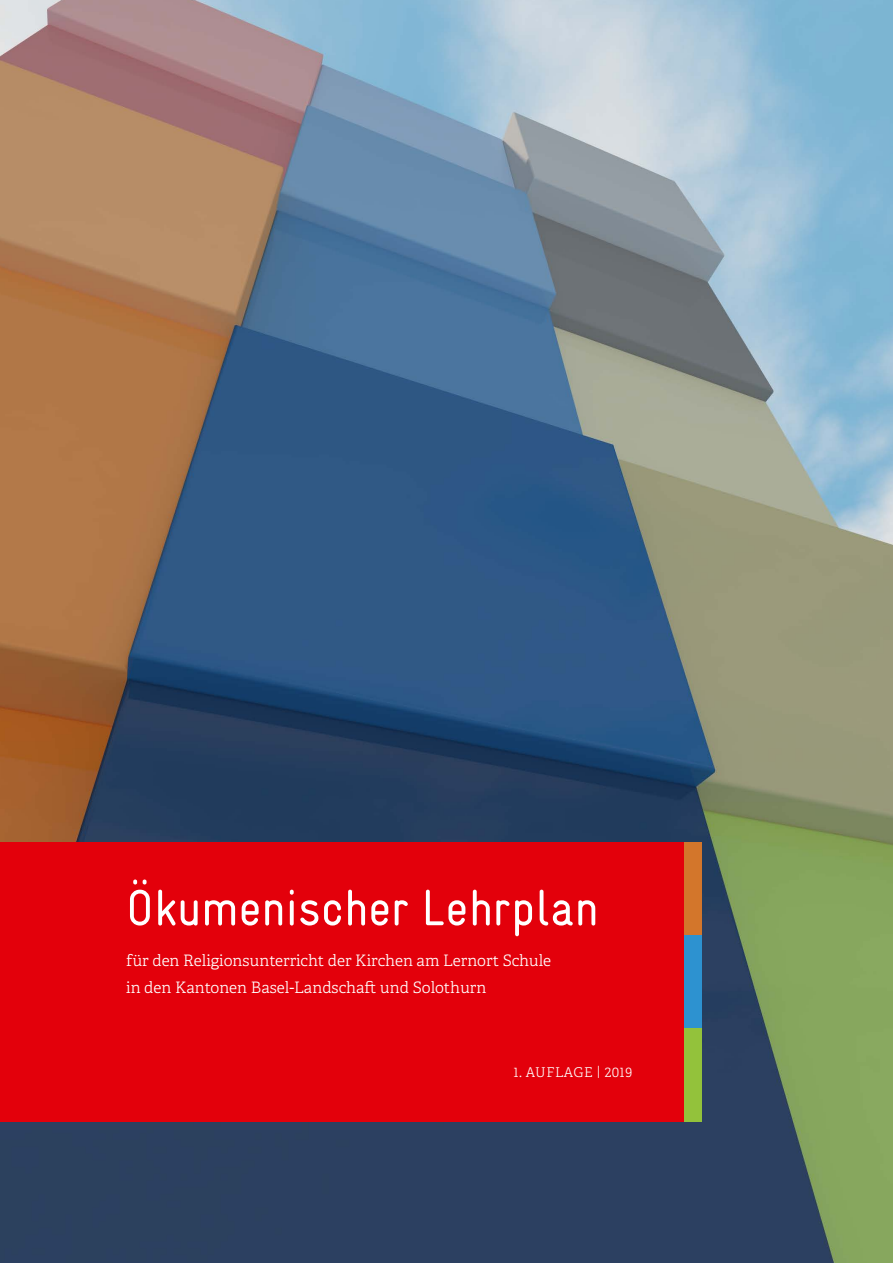
<style>
.page{position:relative;width:893px;height:1263px;background:#fff}
.page>*{position:absolute;margin:0;border:0;box-sizing:border-box;transform-origin:0 0}
.t1{font:51px "Gravur Condensed";color:#fff}
.t2{font:300 15.75px/27.6px "Adelle";color:#fff}
.t3{font:300 13.5px "Adelle";letter-spacing:.04em;color:#fff}
</style>
<div class="page">
<img style="left:0;top:0;width:893px;height:1263px">
<div style="left:0;top:842px;width:685px;height:279px;background:#e3000b"></div>
<div style="left:685px;top:842px;width:17px;height:93px;background:#d3762b"></div>
<div style="left:685px;top:935px;width:17px;height:93px;background:#2d92d0"></div>
<div style="left:685px;top:1028px;width:17px;height:93px;background:#93c23b"></div>
<h1 class="t1" style="left:126px;top:879px;width:474px">Ökumenischer Lehrplan</h1>
<p class="t2" style="left:126px;top:946px;width:427px">für den Religionsunterricht der Kirchen am Lernort Schule in den Kantonen Basel-Landschaft und Solothurn</p>
<p class="t3" style="left:514px;top:1064px;width:120px">1. AUFLAGE | 2019</p>
</div>
